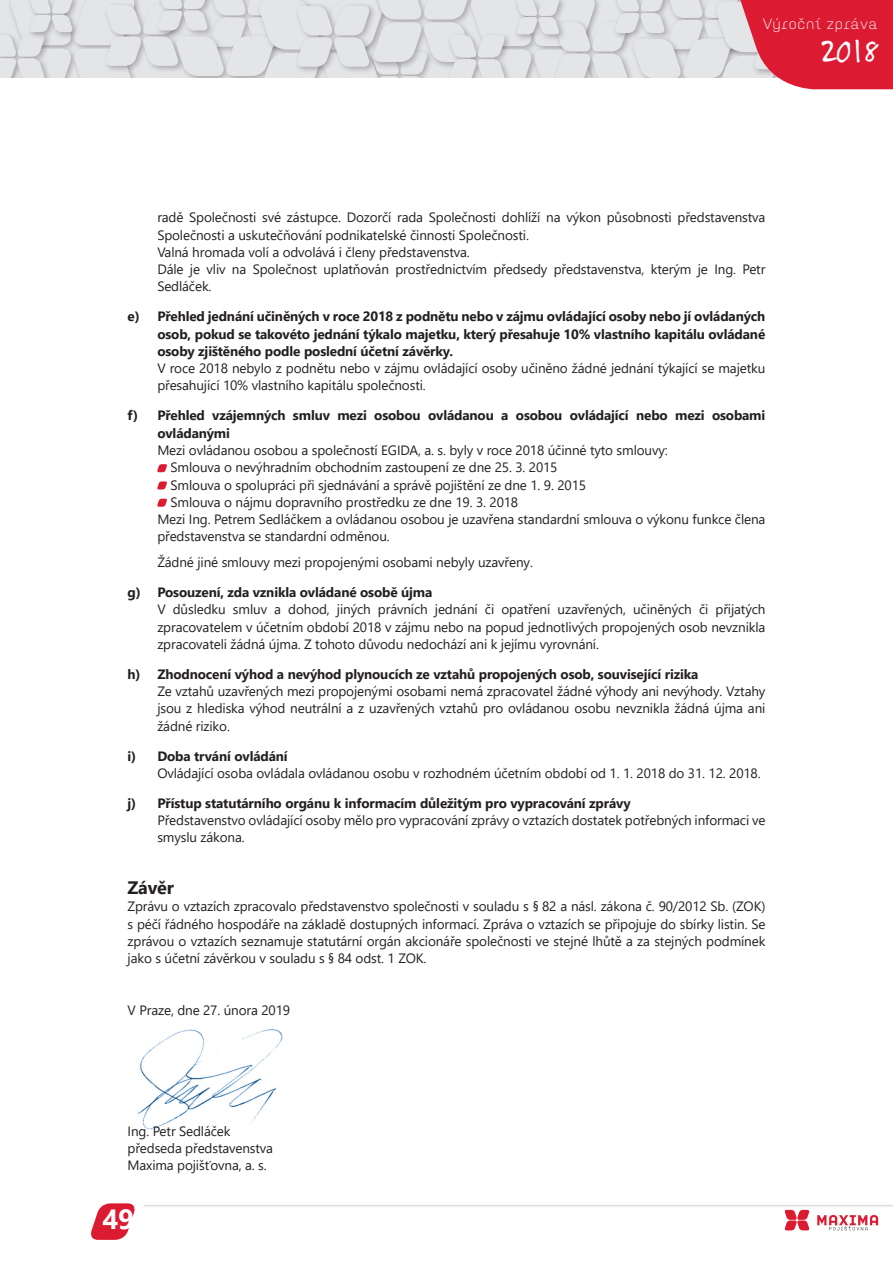
<style>
.page{position:relative;width:893px;height:1263px;background:#fff}
.page>*{position:absolute;margin:0;border:0;box-sizing:border-box;transform-origin:0 0}
.t1{font:33.15px "Felt Tip Roman";color:#fff}
.t2{font:700 27.75px "Segoe UI";color:#fff}
.t3{font:700 18px "Segoe UI";letter-spacing:-.01em;color:#231f20}
.t4{font:300 15px "Idealista";letter-spacing:.05em;color:#fff}
.odrazka_velka{font:13.5px/17.2px "Segoe UI";letter-spacing:-.01em;color:#231f20}
.odrazka_velka_bold{font:700 13.5px/17.2px "Segoe UI";letter-spacing:-.01em;color:#231f20;text-align:justify}
</style>
<div class="page">
<svg style="left:0;top:0;width:893px;height:89px;background:#e1c6cb"></svg>
<svg style="left:91px;top:1203px;width:44px;height:37px"></svg>
<svg style="left:817px;top:1215px;width:61px;height:15px"></svg>
<svg style="left:784px;top:1210px;width:26px;height:20px"></svg>
<hr style="left:144px;top:1205px;width:749px;height:1px;background:#dcdddf">
<svg style="left:157px;top:464px;width:10px;height:8px"></svg>
<svg style="left:157px;top:481px;width:10px;height:8px"></svg>
<svg style="left:157px;top:499px;width:10px;height:8px"></svg>
<img style="left:138px;top:1029px;width:145px;height:101px">
<p class="t4" style="left:763px;top:13px;width:116px">Výroční zpráva</p>
<h1 class="t1" style="left:822px;top:29px;width:59px">2018</h1>
<p class="odrazka_velka" style="left:157px;top:208px;width:610px">radě Společnosti své zástupce. Dozorčí rada Společnosti dohlíží na výkon působnosti představenstva<br>Společnosti a uskutečňování podnikatelské činnosti Společnosti.</p>
<p class="odrazka_velka" style="left:157px;top:242px;width:314px">Valná hromada volí a odvolává i členy představenstva.</p>
<p class="odrazka_velka" style="left:157px;top:260px;width:610px">Dále je vliv na Společnost uplatňován prostřednictvím předsedy představenstva, kterým je Ing. Petr<br>Sedláček.</p>
<p class="odrazka_velka_bold" style="left:157px;top:307px;width:609px;text-indent:-30px">e) Přehled jednání učiněných v roce 2018 z podnětu nebo v zájmu ovládající osoby nebo jí ovládaných osob, pokud se takovéto jednání týkalo majetku, který přesahuje 10% vlastního kapitálu ovládané osoby zjištěného podle poslední účetní závěrky.</p>
<p class="odrazka_velka" style="left:157px;top:359px;width:610px">V roce 2018 nebylo z podnětu nebo v zájmu ovládající osoby učiněno žádné jednání týkající se majetku přesahující 10% vlastního kapitálu společnosti.</p>
<p class="odrazka_velka_bold" style="left:157px;top:406px;width:609px;text-indent:-30px">f) Přehled vzájemných smluv mezi osobou ovládanou a osobou ovládající nebo mezi osobami ovládanými</p>
<p class="odrazka_velka" style="left:157px;top:440px;width:512px">Mezi ovládanou osobou a společností EGIDA, a. s. byly v roce 2018 účinné tyto smlouvy:</p>
<p class="odrazka_velka" style="left:171px;top:458px;width:388px">Smlouva o nevýhradním obchodním zastoupení ze dne 25. 3. 2015</p>
<p class="odrazka_velka" style="left:171px;top:475px;width:417px">Smlouva o spolupráci při sjednávání a správě pojištění ze dne 1. 9. 2015</p>
<p class="odrazka_velka" style="left:171px;top:492px;width:349px">Smlouva o nájmu dopravního prostředku ze dne 19. 3. 2018</p>
<p class="odrazka_velka" style="left:157px;top:509px;width:610px">Mezi Ing. Petrem Sedláčkem a ovládanou osobou je uzavřena standardní smlouva o výkonu funkce člena představenstva se standardní odměnou.</p>
<p class="odrazka_velka" style="left:157px;top:552px;width:377px">Žádné jiné smlouvy mezi propojenými osobami nebyly uzavřeny.</p>
<p class="odrazka_velka_bold" style="left:128px;top:582px;width:306px">g) Posouzení, zda vznikla ovládané osobě újma</p>
<p class="odrazka_velka" style="left:157px;top:600px;width:610px;text-align:justify">V důsledku smluv a dohod, jiných právních jednání či opatření uzavřených, učiněných či přijatých zpracovatelem v účetním období 2018 v zájmu nebo na popud jednotlivých propojených osob nevznikla zpracovateli žádná újma. Z tohoto důvodu nedochází ani k jejímu vyrovnání.</p>
<p class="odrazka_velka_bold" style="left:128px;top:664px;width:572px">h) Zhodnocení výhod a nevýhod plynoucích ze vztahů propojených osob, související rizika</p>
<p class="odrazka_velka" style="left:157px;top:681px;width:610px;text-align:justify">Ze vztahů uzavřených mezi propojenými osobami nemá zpracovatel žádné výhody ani nevýhody. Vztahy jsou z hlediska výhod neutrální a z uzavřených vztahů pro ovládanou osobu nevznikla žádná újma ani žádné riziko.</p>
<p class="odrazka_velka_bold" style="left:128px;top:746px;width:162px">i) Doba trvání ovládání</p>
<p class="odrazka_velka" style="left:157px;top:763px;width:605px">Ovládající osoba ovládala ovládanou osobu v rozhodném účetním období od 1. 1. 2018 do 31. 12. 2018.</p>
<p class="odrazka_velka_bold" style="left:128px;top:793px;width:504px">j) Přístup statutárního orgánu k informacím důležitým pro vypracování zprávy</p>
<p class="odrazka_velka" style="left:157px;top:810px;width:610px">Představenstvo ovládající osoby mělo pro vypracování zprávy o vztazích dostatek potřebných informaci ve smyslu zákona.</p>
<p class="t3" style="left:128px;top:871px;width:48px">Závěr</p>
<p class="odrazka_velka" style="left:128px;top:897px;width:639px;text-align:justify">Zprávu o vztazích zpracovalo představenstvo společnosti v souladu s § 82 a násl. zákona č. 90/2012 Sb. (ZOK) s péčí řádného hospodáře na základě dostupných informací. Zpráva o vztazích se připojuje do sbírky listin. Se zprávou o vztazích seznamuje statutární orgán akcionáře společnosti ve stejné lhůtě a za stejných podmínek jako s účetní závěrkou v souladu s § 84 odst. 1 ZOK.</p>
<p class="odrazka_velka" style="left:128px;top:1000px;width:164px">V Praze, dne 27. února 2019</p>
<p class="odrazka_velka" style="left:128px;top:1121px;width:104px">Ing. Petr Sedláček</p>
<p class="odrazka_velka" style="left:128px;top:1138px;width:147px">předseda představenstva</p>
<p class="odrazka_velka" style="left:128px;top:1155px;width:141px">Maxima pojišťovna, a. s.</p>
<h2 class="t2" style="left:102px;top:1193px;width:33px">49</h2>
</div>
